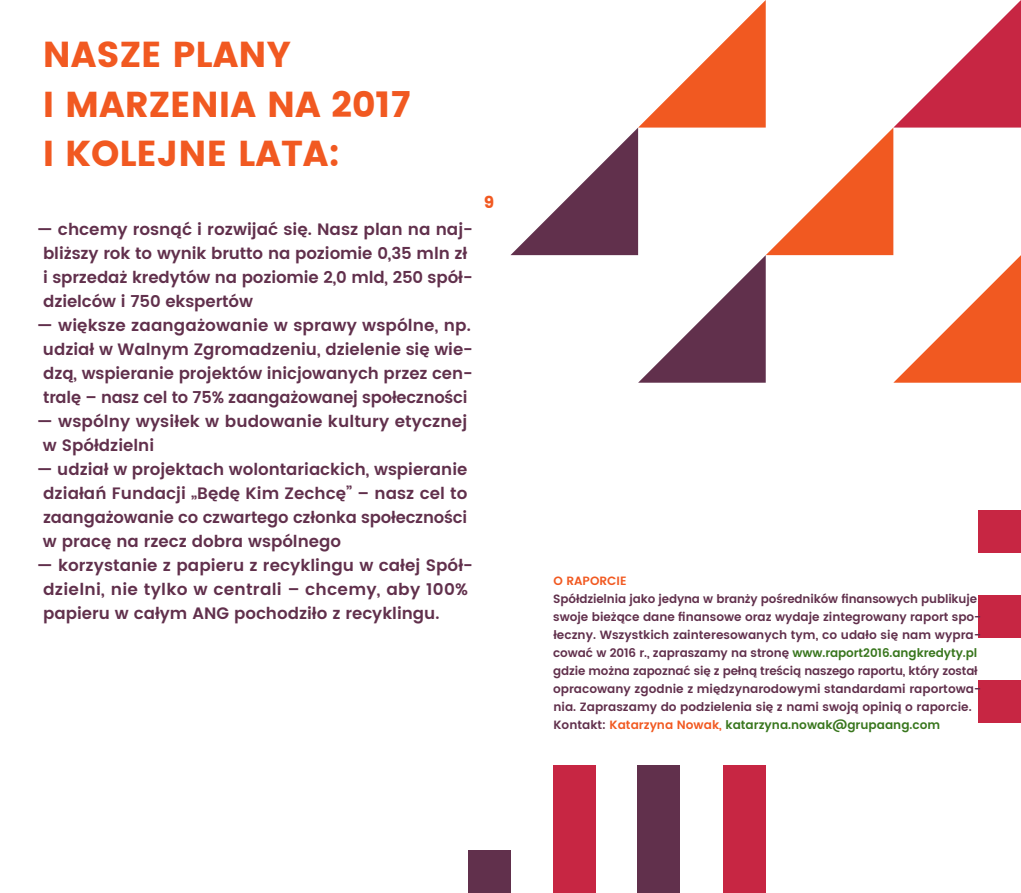
<style>
.page{position:relative;width:1021px;height:893px;background:#fff}
.page>*{position:absolute;margin:0;border:0;box-sizing:border-box;transform-origin:0 0}
.t1{font:36px/49.5px "Poppins";color:#f15921}
.t2{font:600 16.5px/24px "Poppins";color:#61304c}
.t3{font:16.5px "Poppins";color:#f15921}
.t4{font:600 12px/18px "Poppins";color:#61304c}
.t5{font:600 12px "Poppins";color:#f15921}
.s1{color:#38761d}
.s2{color:#f15921}
</style>
<div class="page">
<div style="left:978px;top:680px;width:42px;height:43px;background:#c72643"></div>
<div style="left:978px;top:595px;width:42px;height:43px;background:#c72643"></div>
<div style="left:978px;top:510px;width:42px;height:42px;background:#c72643"></div>
<div style="left:553px;top:765px;width:42px;height:128px;background:#c72643"></div>
<div style="left:637px;top:765px;width:42px;height:128px;background:#61304c"></div>
<div style="left:722px;top:765px;width:43px;height:128px;background:#c72643"></div>
<div style="left:468px;top:850px;width:42px;height:43px;background:#61304c"></div>
<svg style="left:510px;top:0;width:510px;height:383px"></svg>
<h1 class="t1" style="left:43px;top:30px;width:369px">NASZE PLANY<br>I MARZENIA NA 2017<br>I KOLEJNE LATA:</h1>
<p class="t2" style="left:43px;top:217px;width:431px;text-indent:-6px">— chcemy rosnąć i rozwijać się. Nasz plan na naj&shy;bliższy rok to wynik brutto na poziomie 0,35 mln zł i sprzedaż kredytów na poziomie 2,0 mld, 250 spół&shy;dzielców i 750 ekspertów</p>
<p class="t2" style="left:37px;top:313px;width:437px;text-align:center">— większe zaangażowanie w sprawy wspólne, np. udział w Walnym Zgromadzeniu, dzielenie się wie&shy;dzą, wspieranie projektów inicjowanych przez cen&shy;tralę – nasz cel to 75% zaangażowanej społeczności</p>
<p class="t2" style="left:43px;top:409px;width:426px;text-indent:-6px">— wspólny wysiłek w budowanie kultury etycznej w Spółdzielni</p>
<p class="t2" style="left:37px;top:457px;width:431px;text-align:center">— udział w projektach wolontariackich, wspieranie działań Fundacji Będę Kim Zechcę” – nasz cel to</p>
<p class="t2" style="left:43px;top:497px;width:425px;line-height:13.5px;text-indent:148px">”<br>zaangażowanie co czwartego członka społeczności</p>
<p class="t2" style="left:43px;top:529px;width:300px">w pracę na rzecz dobra wspólnego</p>
<p class="t2" style="left:43px;top:553px;width:431px;text-indent:-6px">— korzystanie z papieru z recyklingu w całej Spół&shy;dzielni, nie tylko w centrali – chcemy, aby 100% papieru w całym ANG pochodziło z recyklingu.</p>
<p class="t3" style="left:484px;top:193px;width:12px">9</p>
<p class="t5" style="left:553px;top:572px;width:75px">O RAPORCIE</p>
<p class="t4" style="left:553px;top:591px;width:429px">Spółdzielnia jako jedyna w branży pośredników finansowych publikuje swoje bieżące dane finansowe oraz wydaje zintegrowany raport spo&shy;łeczny. Wszystkich zainteresowanych tym, co udało się nam wypra&shy;cować w 2016 r., zapraszamy na stronę <span class="s1">www.raport2016.angkredyty.pl </span>gdzie można zapoznać się z pełną treścią naszego raportu, który został opracowany zgodnie z międzynarodowymi standardami raportowa&shy;nia. Zapraszamy do podzielenia się z nami swoją opinią o raporcie.<br>Kontakt: <span class="s2">Katarzyna Nowak,</span> <span class="s1">katarzyna.nowak@grupaang.com</span></p>
</div>
